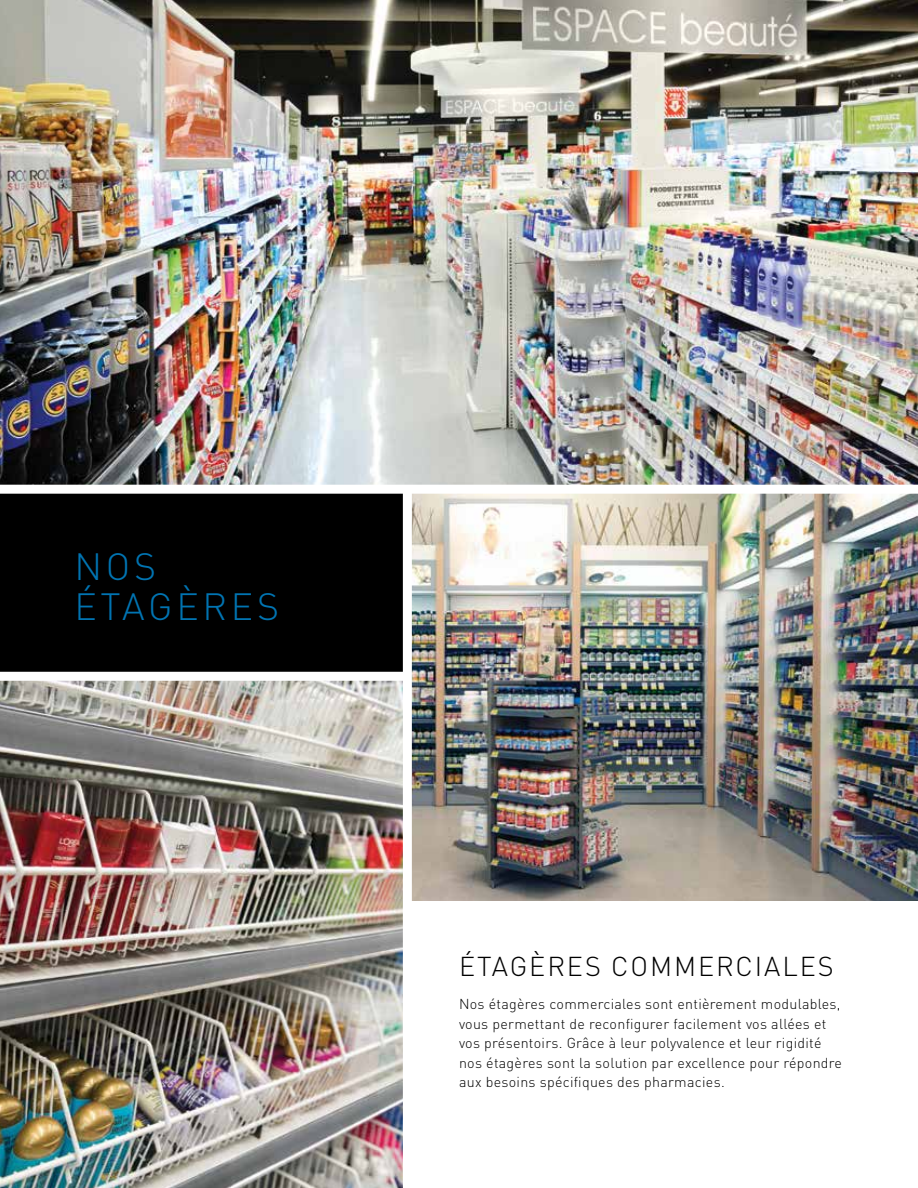
<style>
.page{position:relative;width:918px;height:1188px;background:#fff}
.page>*{position:absolute;margin:0;border:0;box-sizing:border-box;transform-origin:0 0}
.t1{font:300 37.5px/40.5px "DIN Pro";letter-spacing:.1em;color:#0074b2}
.t2{font:300 27px "DIN Pro";letter-spacing:.07em;color:#000}
.t3{font:300 14.25px/19.5px "DIN Pro";letter-spacing:.02em;color:#000}
</style>
<div class="page">
<img style="left:0;top:0;width:918px;height:485px">
<div style="left:0;top:489px;width:407px;height:187px;background:#000"></div>
<img style="left:0;top:681px;width:403px;height:507px">
<img style="left:412px;top:494px;width:506px;height:407px">
<hr style="left:917px;top:901px;width:1px;height:287px;background:#0074b2">
<div style="left:0;top:672px;width:407px;height:9px;background:#fff"></div>
<div style="left:0;top:485px;width:918px;height:9px;background:#fff"></div>
<div style="left:403px;top:489px;width:9px;height:699px;background:#fff"></div>
<h1 class="t1" style="left:74px;top:544px;width:206px">NOS<br>ÉTAGÈRES</h1>
<h2 class="t2" style="left:459px;top:948px;width:376px">ÉTAGÈRES COMMERCIALES</h2>
<p class="t3" style="left:459px;top:994px;width:385px">Nos étagères commerciales sont entièrement modulables, vous permettant de reconfigurer facilement vos allées et vos présentoirs. Grâce à leur polyvalence et leur rigidité nos étagères sont la solution par excellence pour répondre aux besoins spécifiques des pharmacies.</p>
</div>
